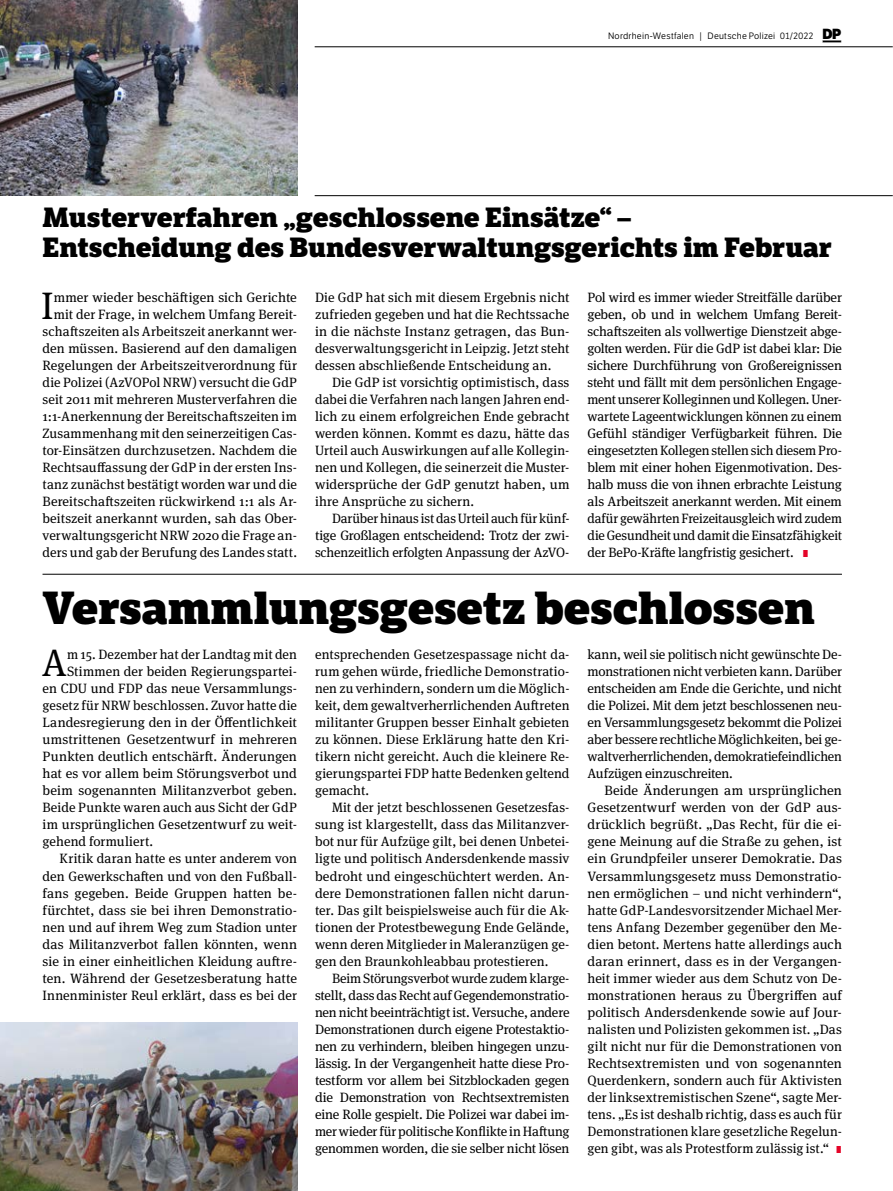
<style>
.page{position:relative;width:893px;height:1191px;background:#fff}
.page>*{position:absolute;margin:0;border:0;box-sizing:border-box;transform-origin:0 0}
.Head_3{font:800 45px "LFT Etica Sheriff";letter-spacing:-.005em;color:#000}
.Text_Block{font:38.25px "Meta Serif Pro";color:#000}
.Head_4{font:800 27px/30px "LFT Etica Sheriff";letter-spacing:-.005em;color:#000}
.Text_Block_Einzug{font:13.5px/17px "Meta Serif Pro";color:#000;text-align:justify}
.Text_Block-2{font:13.5px/17px "Meta Serif Pro";letter-spacing:.01em;color:#000;text-align:right}
.t1{font:9px "LFT Etica Bk";letter-spacing:.025em;color:#000}
.s1{font-size:9.3px}
.s2{font-family:"LFT Etica XB";font-size:14.25px}
.s3{font-family:"LFT Etica XB";font-size:9.75px;color:#e40428}
</style>
<div class="page">
<svg style="left:822px;top:40px;width:19px;height:2px"></svg>
<hr style="left:315px;top:195px;width:578px;height:1px;background:#000">
<hr style="left:315px;top:47px;width:578px;height:1px;background:#000">
<img style="left:0;top:0;width:298px;height:196px">
<img style="left:0;top:1022px;width:297px;height:169px">
<hr style="left:43px;top:574px;width:799px;height:1px;background:#000">
<p class="t1" style="left:608px;top:31px;width:235px">Nordrhein-Westfalen <span class="s1">|</span> Deutsche Polizei 01/2022 <span class="s2">DP</span></p>
<p class="Head_4" style="left:43px;top:203px;width:791px">Musterverfahren „geschlossene Einsätze“ –<br>Entscheidung des Bundesverwaltungsgerichts im Februar</p>
<p class="Text_Block" style="left:41px;top:278px;width:14px">I</p>
<p class="Text_Block-2" style="left:43px;top:288px;width:256px">mmer wieder beschäftigen sich Gerichte mit der Frage, in welchem Umfang Bereit&shy;schaftszeiten als Arbeitszeit anerkannt wer&shy;den müssen. Basierend auf den damaligen Regelungen der Arbeitszeitverordnung für die Polizei (AzVOPol NRW) versucht die GdP seit 2011 mit mehreren Musterverfahren die 1:1-Anerkennung der Bereitschaftszeiten im Zusammenhang mit den seinerzeitigen Cas&shy;tor-Einsätzen durchzusetzen. Nachdem die Rechtsauffassung der GdP in der ersten Ins&shy;tanz zunächst bestätigt worden war und die Bereitschaftszeiten rückwirkend 1:1 als Ar&shy;beitszeit anerkannt wurden, sah das Ober&shy;verwaltungsgericht NRW 2020 die Frage an&shy;ders und gab der Berufung des Landes statt.</p>
<p class="Text_Block-2" style="left:315px;top:288px;width:256px;text-align:justify">Die GdP hat sich mit diesem Ergebnis nicht zufrieden gegeben und hat die Rechtssache in die nächste Instanz getragen, das Bun&shy;desverwaltungsgericht in Leipzig. Jetzt steht dessen abschließende Entscheidung an.</p>
<p class="Text_Block_Einzug" style="left:587px;top:288px;width:256px">Pol wird es immer wieder Streitfälle darüber geben, ob und in welchem Umfang Bereit&shy;schaftszeiten als vollwertige Dienstzeit abge&shy;golten werden. Für die GdP ist dabei klar: Die sichere Durchführung von Großereignissen steht und fällt mit dem persönlichen Engage&shy;ment unserer Kolleginnen und Kollegen. Uner&shy;wartete Lageentwicklungen können zu einem Gefühl ständiger Verfügbarkeit führen. Die eingesetzten Kollegen stellen sich diesem Pro&shy;blem mit einer hohen Eigenmotivation. Des&shy;halb muss die von ihnen erbrachte Leistung als Arbeitszeit anerkannt werden. Mit einem dafür gewährten Freizeitausgleich wird zudem die Gesundheit und damit die Einsatzfähigkeit der BePo-Kräfte langfristig gesichert. <span class="s3">I</span></p>
<p class="Head_3" style="left:43px;top:580px;width:774px">Versammlungsgesetz beschlossen</p>
<p class="Text_Block" style="left:42px;top:635px;width:27px">A</p>
<p class="Text_Block-2" style="left:67px;top:645px;width:231px">m 15. Dezember hat der Landtag mit den</p>
<p class="Text_Block_Einzug" style="left:315px;top:373px;width:256px;text-indent:17px">Die GdP ist vorsichtig optimistisch, dass dabei die Verfahren nach langen Jahren end&shy;lich zu einem erfolgreichen Ende gebracht werden können. Kommt es dazu, hätte das Urteil auch Auswirkungen auf alle Kollegin&shy;nen und Kollegen, die seinerzeit die Muster&shy;widersprüche der GdP genutzt haben, um ihre Ansprüche zu sichern.</p>
<p class="Text_Block_Einzug" style="left:315px;top:509px;width:256px;text-indent:17px">Darüber hinaus ist das Urteil auch für künf&shy;tige Großlagen entscheidend: Trotz der zwi&shy;schenzeitlich erfolgten Anpassung der AzVO-</p>
<p class="Text_Block_Einzug" style="left:315px;top:645px;width:256px">entsprechenden Gesetzespassage nicht da&shy;rum gehen würde, friedliche Demonstratio&shy;nen zu verhindern, sondern um die Möglich&shy;keit, dem gewaltverherrlichenden Auftreten militanter Gruppen besser Einhalt gebieten zu können. Diese Erklärung hatte den Kri&shy;tikern nicht gereicht. Auch die kleinere Re&shy;gierungspartei FDP hatte Bedenken geltend gemacht.</p>
<p class="Text_Block_Einzug" style="left:315px;top:798px;width:256px;text-indent:17px">Mit der jetzt beschlossenen Gesetzesfas&shy;sung ist klargestellt, dass das Militanzver&shy;bot nur für Aufzüge gilt, bei denen Unbetei&shy;ligte und politisch Andersdenkende massiv bedroht und eingeschüchtert werden. An&shy;dere Demonstrationen fallen nicht darun&shy;ter. Das gilt beispielsweise auch für die Ak&shy;tionen der Protestbewegung Ende Gelände, wenn deren Mitglieder in Maleranzügen ge&shy;gen den Braunkohleabbau protestieren.</p>
<p class="Text_Block_Einzug" style="left:315px;top:968px;width:256px;text-indent:17px">Beim Störungsverbot wurde zudem klarge&shy;stellt, dass das Recht auf Gegendemonstratio&shy;nen nicht beeinträchtigt ist. Versuche, andere Demonstrationen durch eigene Protestaktio&shy;nen zu verhindern, bleiben hingegen unzu&shy;lässig. In der Vergangenheit hatte diese Pro&shy;testform vor allem bei Sitzblockaden gegen die Demonstration von Rechtsextremisten eine Rolle gespielt. Die Polizei war dabei im&shy;mer wieder für politische Konflikte in Haftung genommen worden, die sie selber nicht lösen</p>
<p class="Text_Block_Einzug" style="left:587px;top:645px;width:256px">kann, weil sie politisch nicht gewünschte De&shy;monstrationen nicht verbieten kann. Darüber entscheiden am Ende die Gerichte, und nicht die Polizei. Mit dem jetzt beschlossenen neu&shy;en Versammlungsgesetz bekommt die Polizei aber bessere rechtliche Möglichkeiten, bei ge&shy;waltverherrlichenden, demokratiefeindlichen Aufzügen einzuschreiten.</p>
<p class="Text_Block_Einzug" style="left:587px;top:781px;width:256px;text-indent:17px">Beide Änderungen am ursprünglichen Gesetzentwurf werden von der GdP aus&shy;drücklich begrüßt. „Das Recht, für die ei&shy;gene Meinung auf die Straße zu gehen, ist ein Grundpfeiler unserer Demokratie. Das Versammlungsgesetz muss Demonstratio&shy;nen ermöglichen – und nicht verhindern“, hatte GdP-Landesvorsitzender Michael Mer&shy;tens Anfang Dezember gegenüber den Me&shy;dien betont. Mertens hatte allerdings auch daran erinnert, dass es in der Vergangen&shy;heit immer wieder aus dem Schutz von De&shy;monstrationen heraus zu Übergriffen auf politisch Andersdenkende sowie auf Jour&shy;nalisten und Polizisten gekommen ist. „Das gilt nicht nur für die Demonstrationen von Rechtsextremisten und von sogenannten Querdenkern, sondern auch für Aktivisten der linksextremistischen Szene“, sagte Mer&shy;tens. „Es ist deshalb richtig, dass es auch für Demonstrationen klare gesetzliche Regelun&shy;gen gibt, was als Protestform zulässig ist.“ <span class="s3">I</span></p>
<p class="Text_Block-2" style="left:67px;top:662px;width:231px">Stimmen der beiden Regierungspartei-</p>
<p class="Text_Block-2" style="left:43px;top:679px;width:256px">en CDU und FDP das neue Versammlungs-</p>
<p class="Text_Block-2" style="left:43px;top:696px;width:256px">gesetz für NRW beschlossen. Zuvor hatte die</p>
<p class="Text_Block-2" style="left:43px;top:713px;width:256px">Landesregierung den in der Öffentlichkeit</p>
<p class="Text_Block-2" style="left:43px;top:730px;width:256px">umstrittenen Gesetzentwurf in mehreren</p>
<p class="Text_Block-2" style="left:43px;top:747px;width:256px">Punkten deutlich entschärft. Änderungen</p>
<p class="Text_Block-2" style="left:43px;top:764px;width:256px">hat es vor allem beim Störungsverbot und</p>
<p class="Text_Block-2" style="left:43px;top:781px;width:256px">beim sogenannten Militanzverbot geben.</p>
<p class="Text_Block-2" style="left:43px;top:798px;width:256px">Beide Punkte waren auch aus Sicht der GdP</p>
<p class="Text_Block-2" style="left:43px;top:815px;width:256px">im ursprünglichen Gesetzentwurf zu weit-</p>
<p class="Text_Block-2" style="left:43px;top:832px;width:112px">gehend formuliert.</p>
<p class="Text_Block_Einzug" style="left:43px;top:849px;width:256px;text-indent:17px">Kritik daran hatte es unter anderem von den Gewerkschaften und von den Fußball&shy;fans gegeben. Beide Gruppen hatten be&shy;fürchtet, dass sie bei ihren Demonstratio&shy;nen und auf ihrem Weg zum Stadion unter das Militanzverbot fallen könnten, wenn sie in einer einheitlichen Kleidung auftre&shy;ten. Während der Gesetzesberatung hatte Innenminister Reul erklärt, dass es bei der</p>
</div>
